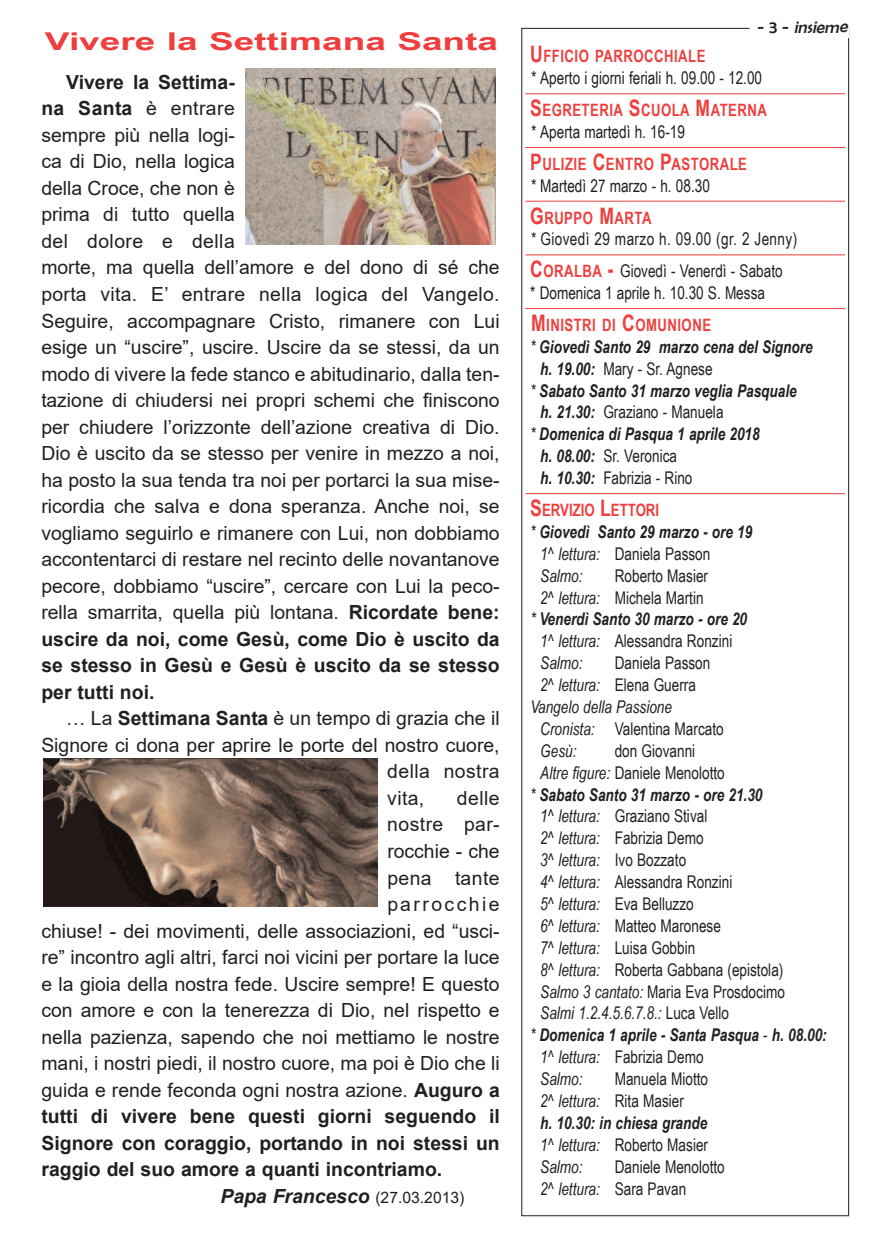
<style>
.page{position:relative;width:874px;height:1241px;background:#fff}
.page>*{position:absolute;margin:0;border:0;box-sizing:border-box;transform-origin:0 0}
.t1{font:700 24.5px "Arial Narrow";color:#ee3f3e;scale:1.84 1}
.t2{font:19.43px/26.4px "Arial";color:#231f20}
.t3{font:700 19.43px "Arial";color:#231f20}
.t4{font:19.43px "Arial";letter-spacing:.02em;color:#231f20}
.t5{font:italic 700 19.43px "Arial";color:#231f20}
.t6{font:19.43px "Arial";letter-spacing:.125em;color:#231f20}
.t7{font:17.5px/21.9px "Arial Narrow";color:#231f20;scale:.95 1}
.t8{font:italic 700 17.5px/21.9px "Arial Narrow";color:#231f20;scale:.95 1}
.t9{font:italic 17.5px "Arial Narrow";color:#231f20;scale:.95 1}
.t10{font:17.5px/31.8px "Arial Narrow";letter-spacing:.025em;color:#231f20;scale:.95 1}
.t11{font:italic 17.5px "Berlin Sans FB";color:#231f20}
.t12{font:700 16.97px "Arial Narrow";letter-spacing:.03em;color:#ee3f3e;scale:.94 1}
.t13{font:700 16.97px "Arial Narrow";color:#ee3f3e;scale:.95 1}
.s1{font-weight:700}
.s2{font-weight:400;font-style:normal;font-size:15.75px}
.s3{font-style:normal}
.s4{font-size:22.75px}
.s5{font-style:italic}
.s6{font-weight:700;font-size:22.75px;color:#ee3f3e}
.s7{font-weight:700;font-size:16.97px;color:#ee3f3e}
.s8{font-weight:400}
.s9{font-weight:700;font-style:italic}
.s10{font-weight:400;font-style:normal}
</style>
<div class="page">
<hr style="left:525px;top:93px;width:319px;height:1px;background:#ee3f3e">
<hr style="left:525px;top:147px;width:319px;height:1px;background:#ee3f3e">
<hr style="left:525px;top:201px;width:319px;height:1px;background:#ee3f3e">
<hr style="left:525px;top:254px;width:319px;height:1px;background:#ee3f3e">
<hr style="left:525px;top:308px;width:319px;height:1px;background:#ee3f3e">
<hr style="left:525px;top:493px;width:319px;height:1px;background:#ee3f3e">
<img style="left:245px;top:68px;width:250px;height:176px">
<img style="left:44px;top:758px;width:333px;height:148px">
<p class="t1" style="left:45px;top:27px;width:248px">VIVERE LA SETTIMANA SANTA</p>
<p class="t2" style="left:41px;top:69px;width:459px;text-indent:25px"><span class="s1">Vivere la Settima-<br>na Santa</span> è entrare<br>sempre più nella logi-<br>ca di Dio, nella logica<br>della Croce, che non è<br>prima di tutto quella<br>del dolore e della<br>morte, ma quella dell’amore e del dono di sé che porta vita. E’ entrare nella logica del Vangelo.<br>Seguire, accompagnare Cristo, rimanere con Lui esige un “uscire”, uscire. Uscire da se stessi, da un modo di vivere la fede stanco e abitudinario, dalla ten&shy;tazione di chiudersi nei propri schemi che finiscono per chiudere l’orizzonte dell’azione creativa di Dio.<br>Dio è uscito da se stesso per venire in mezzo a noi, ha posto la sua tenda tra noi per portarci la sua mise&shy;ricordia che salva e dona speranza. Anche noi, se vogliamo seguirlo e rimanere con Lui, non dobbiamo accontentarci di restare nel recinto delle novantanove pecore, dobbiamo “uscire”, cercare con Lui la peco&shy;rella smarrita, quella più lontana. <span class="s1">Ricordate bene: uscire da noi, come Gesù, come Dio è uscito da se stesso in Gesù e Gesù è uscito da se stesso per tutti noi.</span></p>
<p class="t2" style="left:66px;top:705px;width:435px">… La <span class="s1">Settimana Santa</span> è un tempo di grazia che il</p>
<p class="t2" style="left:41px;top:731px;width:459px">Signore ci dona per aprire le porte del nostro cuore,</p>
<p class="t4" style="left:387px;top:760px;width:114px">della nostra</p>
<p class="t2" style="left:387px;top:784px;width:38px">vita,</p>
<p class="t2" style="left:457px;top:784px;width:44px">delle</p>
<p class="t4" style="left:387px;top:813px;width:114px">nostre par-</p>
<p class="t2" style="left:387px;top:837px;width:114px">rocchie - che</p>
<p class="t4" style="left:387px;top:866px;width:114px">pena tante</p>
<p class="t6" style="left:387px;top:893px;width:114px">parrocchie</p>
<p class="t2" style="left:41px;top:917px;width:459px">chiuse! - dei movimenti, delle associazioni, ed “usci-</p>
<p class="t2" style="left:41px;top:943px;width:459px">re” incontro agli altri, farci noi vicini per portare la luce</p>
<p class="t2" style="left:41px;top:970px;width:459px">e la gioia della nostra fede. Uscire sempre! E questo</p>
<p class="t2" style="left:41px;top:996px;width:459px">con amore e con la tenerezza di Dio, nel rispetto e</p>
<p class="t2" style="left:41px;top:1023px;width:459px">nella pazienza, sapendo che noi mettiamo le nostre</p>
<p class="t2" style="left:41px;top:1050px;width:459px">mani, i nostri piedi, il nostro cuore, ma poi è Dio che li</p>
<p class="t2" style="left:41px;top:1076px;width:459px">guida e rende feconda ogni nostra azione. <span class="s1">Auguro a</span></p>
<p class="t3" style="left:41px;top:1105px;width:459px">tutti di vivere bene questi giorni seguendo il</p>
<p class="t3" style="left:41px;top:1131px;width:459px">Signore con coraggio, portando in noi stessi un</p>
<p class="t3" style="left:41px;top:1158px;width:402px">raggio del suo amore a quanti incontriamo.</p>
<p class="t5" style="left:220px;top:1184px;width:245px">Papa Francesco <span class="s2">(27.03.2013)</span></p>
<p class="t11" style="left:757px;top:17px;width:94px"><span class="s3">- 3 -</span> insieme</p>
<p class="t12" style="left:530px;top:46px;width:188px"><span class="s4">U</span>FFICIO PARROCCHIALE</p>
<p class="t7" style="left:530px;top:67px;width:245px"><span class="s5">*</span> Aperto i giorni feriali h. 09.00 - 12.00</p>
<p class="t12" style="left:530px;top:100px;width:253px"><span class="s4">S</span>EGRETERIA <span class="s4">S</span>CUOLA <span class="s4">M</span>ATERNA</p>
<p class="t7" style="left:530px;top:121px;width:164px"><span class="s5">*</span> Aperta martedì h. 16-19</p>
<p class="t12" style="left:530px;top:154px;width:232px"><span class="s4">P</span>ULIZIE <span class="s4">C</span>ENTRO <span class="s4">P</span>ASTORALE</p>
<p class="t7" style="left:530px;top:174px;width:190px"><span class="s5">*</span> Martedì 27 marzo - h. 08.30</p>
<p class="t12" style="left:530px;top:207px;width:130px"><span class="s4">G</span>RUPPO <span class="s4">M</span>ARTA</p>
<p class="t10" style="left:530px;top:223px;width:282px"><span class="s5">*</span> Giovedì 29 marzo h. 09.00 (gr. 2 Jenny)<br><span class="s6">C</span><span class="s7">ORALBA</span> <span class="s6">-</span> Giovedì - Venerdì - Sabato</p>
<p class="t7" style="left:530px;top:282px;width:248px">* Domenica 1 aprile h. 10.30 S. Messa</p>
<p class="t12" style="left:531px;top:315px;width:193px"><span class="s4">M</span>INISTRI DI <span class="s4">C</span>OMUNIONE</p>
<p class="t8" style="left:530px;top:335px;width:298px"><span class="s8">*</span> Giovedì Santo 29 marzo cena del Signore</p>
<p class="t7" style="left:540px;top:357px;width:183px"><span class="s9">h. 19.00:</span> Mary - Sr. Agnese</p>
<p class="t8" style="left:530px;top:379px;width:282px"><span class="s8">*</span> Sabato Santo 31 marzo veglia Pasquale</p>
<p class="t7" style="left:540px;top:401px;width:194px"><span class="s9">h. 21.30:</span> Graziano - Manuela</p>
<p class="t8" style="left:530px;top:423px;width:243px"><span class="s8">*</span> Domenica di Pasqua 1 aprile 2018</p>
<p class="t7" style="left:540px;top:445px;width:145px"><span class="s9">h. 08.00:</span> Sr. Veronica</p>
<p class="t7" style="left:540px;top:467px;width:162px"><span class="s9">h. 10.30:</span> Fabrizia - Rino</p>
<p class="t13" style="left:530px;top:500px;width:137px"><span class="s4">S</span>ERVIZIO <span class="s4">L</span>ETTORI</p>
<p class="t8" style="left:540px;top:520px;width:224px;text-indent:-10px"><span class="s8">*</span> Giovedì Santo 29 marzo - ore 19<br><span class="s8">1^ lettura:</span> <span class="s10">Daniela Passon<br></span><span class="s8">Salmo:</span></p>
<p class="t7" style="left:614px;top:564px;width:100px">Roberto Masier</p>
<p class="t7" style="left:540px;top:586px;width:173px"><span class="s5">2^ lettura:</span> Michela Martin</p>
<p class="t8" style="left:530px;top:608px;width:230px"><span class="s8">*</span> Venerdì Santo 30 marzo - ore 20</p>
<p class="t7" style="left:540px;top:630px;width:203px"><span class="s5">1^ lettura:</span> Alessandra Ronzini</p>
<p class="t9" style="left:540px;top:652px;width:46px">Salmo:</p>
<p class="t7" style="left:614px;top:651px;width:102px">Daniela Passon</p>
<p class="t7" style="left:540px;top:673px;width:165px"><span class="s5">2^ lettura:</span> Elena Guerra</p>
<p class="t9" style="left:530px;top:696px;width:151px">Vangelo della Passione</p>
<p class="t7" style="left:540px;top:717px;width:195px"><span class="s5">Cronista:</span> Valentina Marcato</p>
<p class="t9" style="left:540px;top:740px;width:40px">Gesù:</p>
<p class="t7" style="left:614px;top:739px;width:86px">don Giovanni</p>
<p class="t7" style="left:540px;top:761px;width:196px"><span class="s5">Altre figure:</span> Daniele Menolotto</p>
<p class="t8" style="left:530px;top:783px;width:246px"><span class="s8">*</span> Sabato Santo 31 marzo - ore 21.30</p>
<p class="t7" style="left:540px;top:805px;width:177px"><span class="s5">1^ lettura:</span> Graziano Stival</p>
<p class="t7" style="left:540px;top:826px;width:173px"><span class="s5">2^ lettura:</span> Fabrizia Demo</p>
<p class="t9" style="left:540px;top:849px;width:155px">3^ lettura: <span class="s3">Ivo Bozzato</span></p>
<p class="t7" style="left:540px;top:870px;width:203px"><span class="s5">4^ lettura:</span> Alessandra Ronzini</p>
<p class="t7" style="left:540px;top:892px;width:163px"><span class="s5">5^ lettura:</span> Eva Belluzzo</p>
<p class="t7" style="left:540px;top:914px;width:192px"><span class="s5">6^ lettura:</span> Matteo Maronese</p>
<p class="t7" style="left:540px;top:936px;width:165px"><span class="s5">7^ lettura:</span> Luisa Gobbin</p>
<p class="t7" style="left:540px;top:958px;width:257px"><span class="s5">8^ lettura:</span> Roberta Gabbana (epistola)</p>
<p class="t7" style="left:540px;top:980px;width:259px"><span class="s5">Salmo 3 cantato:</span> Maria Eva Prosdocimo</p>
<p class="t9" style="left:540px;top:1002px;width:200px">Salmi 1.2.4.5.6.7.8.: <span class="s3">Luca Vello</span></p>
<p class="t8" style="left:530px;top:1023px;width:313px"><span class="s8">*</span> Domenica 1 aprile - Santa Pasqua <span class="s10">-</span> h. 08.00:</p>
<p class="t7" style="left:540px;top:1045px;width:173px"><span class="s5">1^ lettura:</span> Fabrizia Demo</p>
<p class="t9" style="left:540px;top:1068px;width:46px">Salmo:</p>
<p class="t7" style="left:540px;top:1067px;width:178px;text-indent:74px">Manuela Miotto<br><span class="s5">2^ lettura:</span> Rita Masier<br><span class="s9">h. 10.30: in chiesa grande<br></span><span class="s5">1^ lettura:</span> Roberto Masier<br><span class="s5">Salmo:</span></p>
<p class="t7" style="left:540px;top:1155px;width:196px;text-indent:74px">Daniele Menolotto<br><span class="s5">2^ lettura:</span> Sara Pavan</p>
</div>
